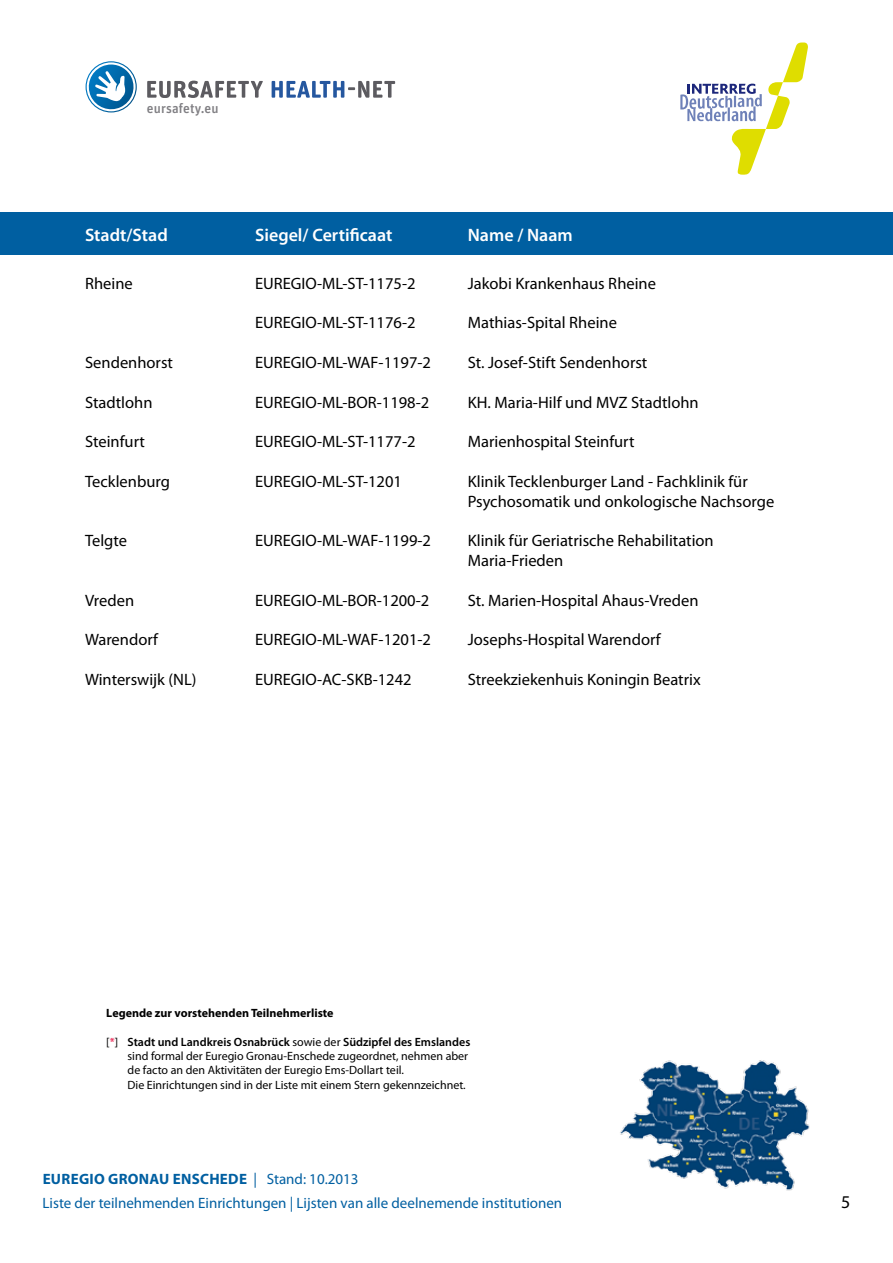
<style>
.page{position:relative;width:893px;height:1263px;background:#fff}
.page>*{position:absolute;margin:0;border:0;box-sizing:border-box;transform-origin:0 0}
.t1{font:600 18px "Myriad Pro";color:#fff}
.t2{font:18px "Myriad Pro";color:#000}
.t3{font:16.5px/19.8px "Myriad Pro";color:#000}
.t4{font:15px/24px "Myriad Pro";color:#005fa1}
.t5{font:500 13.65px "Unit";letter-spacing:.01em;color:#818084}
.t6{font:12px/14.4px "Myriad Pro";color:#000}
.t7{font:700 12px "Myriad Pro";color:#000}
.s1{color:#e60036}
.s2{font-weight:600}
.s3{font-weight:700}
</style>
<div class="page">
<div style="left:0;top:213px;width:893px;height:42px;background:#005fa1"></div>
<img style="left:620px;top:1060px;width:190px;height:131px">
<svg style="left:680px;top:43px;width:128px;height:132px"></svg>
<svg style="left:86px;top:61px;width:51px;height:51px"></svg>
<svg style="left:147px;top:81px;width:116px;height:17px"></svg>
<svg style="left:272px;top:81px;width:123px;height:17px"></svg>
<p class="t5" style="left:147px;top:100px;width:73px">eursafety.eu</p>
<p class="t1" style="left:85px;top:223px;width:84px">Stadt/Stad</p>
<p class="t1" style="left:255px;top:223px;width:139px">Siegel/ Certificaat</p>
<p class="t1" style="left:468px;top:223px;width:107px">Name / Naam</p>
<p class="t3" style="left:85px;top:273px;width:49px">Rheine</p>
<p class="t3" style="left:255px;top:273px;width:162px">EUREGIO-ML-ST-1175-2</p>
<p class="t3" style="left:468px;top:273px;width:190px">Jakobi Krankenhaus Rheine</p>
<p class="t3" style="left:255px;top:313px;width:162px">EUREGIO-ML-ST-1176-2</p>
<p class="t3" style="left:468px;top:313px;width:151px">Mathias-Spital Rheine</p>
<p class="t3" style="left:85px;top:352px;width:89px">Sendenhorst</p>
<p class="t3" style="left:255px;top:352px;width:177px">EUREGIO-ML-WAF-1197-2</p>
<p class="t3" style="left:468px;top:352px;width:181px">St. Josef-Stift Sendenhorst</p>
<p class="t3" style="left:85px;top:392px;width:69px">Stadtlohn</p>
<p class="t3" style="left:255px;top:392px;width:176px">EUREGIO-ML-BOR-1198-2</p>
<p class="t3" style="left:468px;top:392px;width:232px">KH. Maria-Hilf und MVZ Stadtlohn</p>
<p class="t3" style="left:85px;top:431px;width:61px">Steinfurt</p>
<p class="t3" style="left:255px;top:431px;width:162px">EUREGIO-ML-ST-1177-2</p>
<p class="t3" style="left:468px;top:431px;width:168px">Marienhospital Steinfurt</p>
<p class="t3" style="left:85px;top:471px;width:86px">Tecklenburg</p>
<p class="t3" style="left:255px;top:471px;width:148px">EUREGIO-ML-ST-1201</p>
<p class="t3" style="left:468px;top:471px;width:308px">Klinik Tecklenburger Land - Fachklinik für<br>Psychosomatik und onkologische Nachsorge</p>
<p class="t3" style="left:85px;top:530px;width:44px">Telgte</p>
<p class="t3" style="left:255px;top:530px;width:177px">EUREGIO-ML-WAF-1199-2</p>
<p class="t3" style="left:468px;top:530px;width:247px">Klinik für Geriatrische Rehabilitation<br>Maria-Frieden</p>
<p class="t3" style="left:85px;top:590px;width:51px">Vreden</p>
<p class="t3" style="left:255px;top:590px;width:176px">EUREGIO-ML-BOR-1200-2</p>
<p class="t3" style="left:468px;top:590px;width:232px">St. Marien-Hospital Ahaus-Vreden</p>
<p class="t3" style="left:85px;top:629px;width:75px">Warendorf</p>
<p class="t3" style="left:255px;top:629px;width:177px">EUREGIO-ML-WAF-1201-2</p>
<p class="t3" style="left:468px;top:629px;width:195px">Josephs-Hospital Warendorf</p>
<p class="t3" style="left:85px;top:669px;width:113px">Winterswijk (NL)</p>
<p class="t3" style="left:255px;top:669px;width:158px">EUREGIO-AC-SKB-1242</p>
<p class="t3" style="left:468px;top:669px;width:234px">Streekziekenhuis Koningin Beatrix</p>
<p class="t7" style="left:106px;top:1005px;width:229px">Legende zur vorstehenden Teilnehmerliste</p>
<p class="t6" style="left:128px;top:1034px;width:344px;text-indent:-21px">[<span class="s1">*</span>] <span class="s2">Stadt und Landkreis Osnabrück</span> sowie der <span class="s2">Südzipfel des Emslandes </span>sind formal der Euregio Gronau-Enschede zugeordnet, nehmen aber de facto an den Aktivitäten der Euregio Ems-Dollart teil.<br>Die Einrichtungen sind in der Liste mit einem Stern gekennzeichnet.</p>
<p class="t4" style="left:43px;top:1167px;width:521px"><span class="s3">Euregio Gronau Enschede</span> | Stand: 10.2013<br>Liste der teilnehmenden Einrichtungen | Lijsten van alle deelnemende institutionen</p>
<p class="t2" style="left:841px;top:1191px;width:11px">5</p>
</div>
